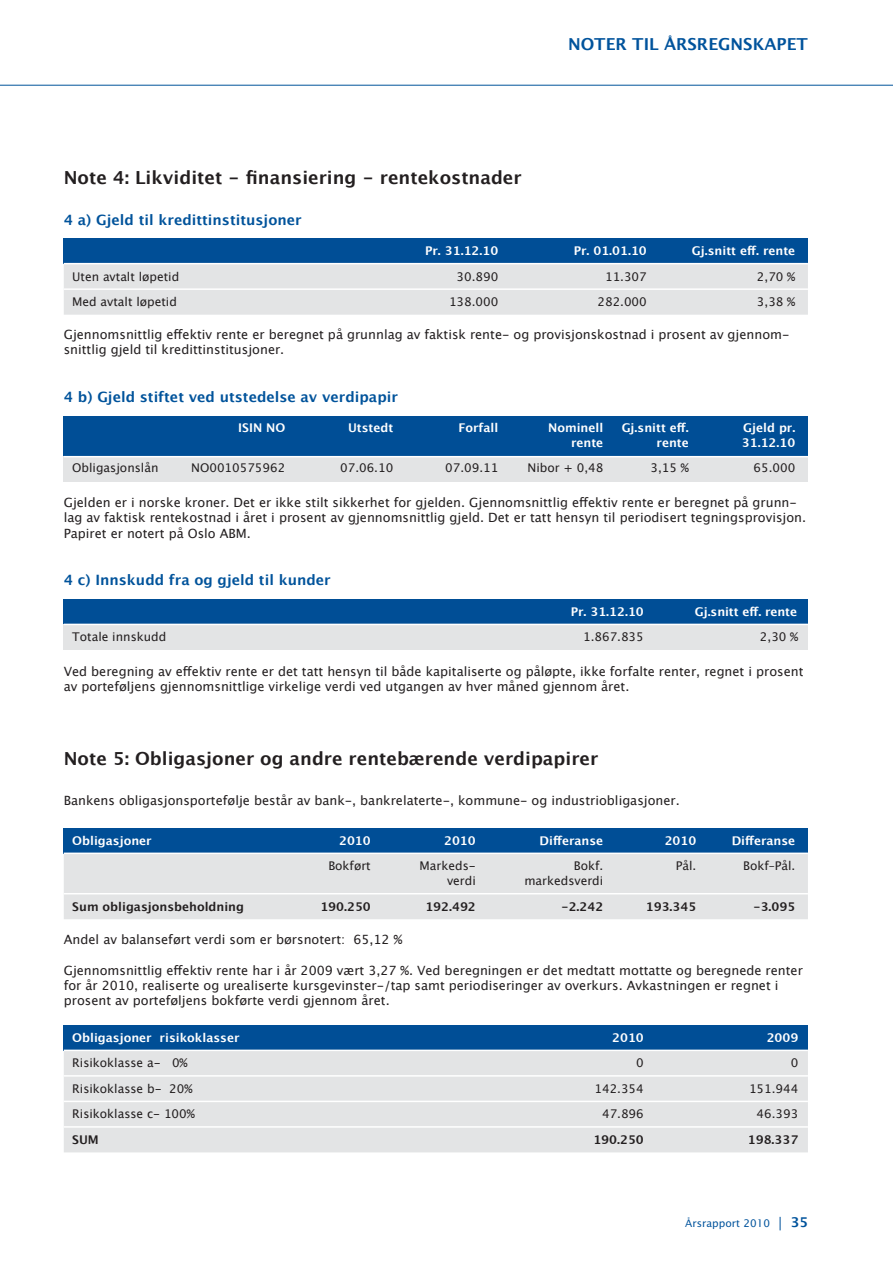
<style>
.page{position:relative;width:893px;height:1263px;background:#fff}
.page>*{position:absolute;margin:0;border:0;box-sizing:border-box;transform-origin:0 0}
.t1{font:700 18px "Lucida Grande";color:#231f20}
.t2{font:600 16.5px "Lucida Sans";color:#00539c}
.t3{font:700 14.25px "Lucida Grande";color:#00539b}
.t4{font:12.75px/15.3px "Lucida Grande";color:#231f20}
.t5{font:12px "Lucida Grande";color:#231f20}
.t6{font:700 12px "Lucida Grande";color:#fff}
.t7{font:700 12px "Lucida Grande";color:#231f20}
.t8{font:10.5px "Lucida Sans";color:#00539c}
.s1{font-size:13.5px}
.s2{font-weight:600;font-size:13.5px}
</style>
<div class="page">
<hr style="left:0;top:85px;width:893px;height:1px;background:#00539b">
<div style="left:64px;top:238px;width:744px;height:26px;background:#004e96"></div>
<div style="left:64px;top:264px;width:744px;height:51px;background:#e3e4e5"></div>
<hr style="left:64px;top:263px;width:744px;height:1px;background:#fff">
<hr style="left:64px;top:288px;width:744px;height:2px;background:#fff">
<div style="left:64px;top:828px;width:744px;height:25px;background:#004e96"></div>
<div style="left:64px;top:854px;width:744px;height:65px;background:#e3e4e5"></div>
<hr style="left:64px;top:852px;width:744px;height:2px;background:#fff">
<hr style="left:64px;top:893px;width:744px;height:1px;background:#fff">
<div style="left:64px;top:416px;width:744px;height:41px;background:#004e96"></div>
<div style="left:64px;top:457px;width:744px;height:25px;background:#e3e4e5"></div>
<hr style="left:64px;top:456px;width:744px;height:1px;background:#fff">
<div style="left:64px;top:599px;width:744px;height:25px;background:#004e96"></div>
<div style="left:64px;top:624px;width:744px;height:26px;background:#e3e4e5"></div>
<hr style="left:64px;top:624px;width:744px;height:1px;background:#fff">
<div style="left:64px;top:1025px;width:744px;height:25px;background:#004e96"></div>
<div style="left:64px;top:1051px;width:744px;height:101px;background:#e3e4e5"></div>
<hr style="left:64px;top:1049px;width:744px;height:2px;background:#fff">
<hr style="left:64px;top:1075px;width:744px;height:1px;background:#fff">
<hr style="left:64px;top:1101px;width:744px;height:1px;background:#fff">
<hr style="left:64px;top:1126px;width:744px;height:2px;background:#fff">
<h1 class="t1" style="left:64px;top:163px;width:459px">Note 4: Likviditet - finansiering - rentekostnader</h1>
<p class="t3" style="left:64px;top:209px;width:239px">4 a) Gjeld til kredittinstitusjoner</p>
<p class="t2" style="left:568px;top:35px;width:13px">NOT</p>
<p class="t2" style="left:606px;top:35px;width:204px">ER TIL ÅRSREGNSKAPET</p>
<p class="t6" style="left:425px;top:241px;width:75px">Pr. 31.12.10</p>
<p class="t6" style="left:574px;top:241px;width:75px">Pr. 01.01.10</p>
<p class="t6" style="left:692px;top:241px;width:105px">Gj.snitt eff. rente</p>
<p class="t5" style="left:72px;top:270px;width:109px">Uten avtalt løpetid</p>
<p class="t5" style="left:457px;top:270px;width:43px">30.890</p>
<p class="t5" style="left:605px;top:270px;width:43px">11.307</p>
<p class="t5" style="left:757px;top:270px;width:40px">2,70 %</p>
<p class="t5" style="left:72px;top:295px;width:106px">Med avtalt løpetid</p>
<p class="t5" style="left:449px;top:295px;width:51px">138.000</p>
<p class="t5" style="left:597px;top:295px;width:51px">282.000</p>
<p class="t5" style="left:757px;top:295px;width:40px">3,38 %</p>
<p class="t4" style="left:64px;top:327px;width:727px">Gjennomsnittlig effektiv rente er beregnet på grunnlag av faktisk rente- og provisjonskostnad i prosent av gjennom&shy;snittlig gjeld til kredittinstitusjoner.</p>
<p class="t3" style="left:64px;top:385px;width:336px">4 b) Gjeld stiftet ved utstedelse av verdipapir</p>
<p class="t6" style="left:238px;top:418px;width:49px">ISIN NO</p>
<p class="t6" style="left:348px;top:418px;width:47px">Utstedt</p>
<p class="t6" style="left:458px;top:418px;width:41px">Forfall</p>
<p class="t6" style="left:548px;top:418px;width:57px">Nominell</p>
<p class="t6" style="left:622px;top:418px;width:69px">Gj.snitt eff.</p>
<p class="t6" style="left:743px;top:418px;width:54px">Gjeld pr.</p>
<p class="t6" style="left:571px;top:433px;width:34px">rente</p>
<p class="t6" style="left:657px;top:433px;width:34px">rente</p>
<p class="t6" style="left:742px;top:433px;width:55px">31.12.10</p>
<p class="t5" style="left:72px;top:461px;width:88px">Obligasjonslån</p>
<p class="t5" style="left:191px;top:461px;width:96px">NO0010575962</p>
<p class="t5" style="left:340px;top:461px;width:55px">07.06.10</p>
<p class="t5" style="left:445px;top:461px;width:55px">07.09.11</p>
<p class="t5" style="left:527px;top:461px;width:77px">Nibor + 0,48</p>
<p class="t5" style="left:650px;top:461px;width:40px">3,15 %</p>
<p class="t5" style="left:754px;top:461px;width:43px">65.000</p>
<p class="t4" style="left:64px;top:495px;width:744px">Gjelden er i norske kroner. Det er ikke stilt sikkerhet for gjelden. Gjennomsnittlig effektiv rente er beregnet på grunn&shy;lag av faktisk rentekostnad i året i prosent av gjennomsnittlig gjeld. Det er tatt hensyn til periodisert tegningsprovisjon.<br>Papiret er notert på Oslo ABM.</p>
<p class="t3" style="left:64px;top:569px;width:268px">4 c) Innskudd fra og gjeld til kunder</p>
<p class="t6" style="left:571px;top:602px;width:75px">Pr. 31.12.10</p>
<p class="t6" style="left:695px;top:602px;width:104px">Gj.snitt eff. rente</p>
<p class="t5" style="left:72px;top:630px;width:96px">Totale innskudd</p>
<p class="t5" style="left:583px;top:630px;width:62px">1.867.835</p>
<p class="t5" style="left:760px;top:630px;width:40px">2,30 %</p>
<p class="t4" style="left:64px;top:663px;width:741px">Ved beregning av effektiv rente er det tatt hensyn til både kapitaliserte og påløpte, ikke forfalte renter, regnet i prosent av porteføljens gjennomsnittlige virkelige verdi ved utgangen av hver måned gjennom året.</p>
<h1 class="t1" style="left:64px;top:744px;width:536px">Note 5: Obligasjoner og andre rentebærende verdipapirer</h1>
<p class="t4" style="left:64px;top:793px;width:617px">Bankens obligasjonsportefølje består av bank-, bankrelaterte-, kommune- og industriobligasjoner.</p>
<p class="t6" style="left:72px;top:831px;width:81px">Obligasjoner</p>
<p class="t6" style="left:339px;top:831px;width:33px">2010</p>
<p class="t6" style="left:444px;top:831px;width:33px">2010</p>
<p class="t6" style="left:540px;top:831px;width:65px">Differanse</p>
<p class="t6" style="left:665px;top:831px;width:33px">2010</p>
<p class="t6" style="left:732px;top:831px;width:65px">Differanse</p>
<p class="t5" style="left:328px;top:859px;width:44px">Bokført</p>
<p class="t5" style="left:420px;top:859px;width:58px">Markeds-</p>
<p class="t5" style="left:574px;top:859px;width:31px">Bokf.</p>
<p class="t5" style="left:676px;top:859px;width:22px">Pål.</p>
<p class="t5" style="left:743px;top:859px;width:54px">Bokf–Pål.</p>
<p class="t5" style="left:447px;top:874px;width:30px">verdi</p>
<p class="t5" style="left:524px;top:874px;width:80px">markedsverdi</p>
<p class="t7" style="left:72px;top:897px;width:173px">Sum obligasjonsbeholdning</p>
<p class="t7" style="left:320px;top:897px;width:52px">190.250</p>
<p class="t7" style="left:425px;top:897px;width:52px">192.492</p>
<p class="t7" style="left:561px;top:897px;width:44px">-2.242</p>
<p class="t7" style="left:646px;top:897px;width:52px">193.345</p>
<p class="t7" style="left:753px;top:897px;width:44px">-3.095</p>
<p class="t4" style="left:64px;top:932px;width:340px">Andel av balanseført verdi som er børsnotert: 65,12 %</p>
<p class="t4" style="left:64px;top:963px;width:741px">Gjennomsnittlig effektiv rente har i år 2009 vært 3,27 %. Ved beregningen er det medtatt mottatte og beregnede renter for år 2010, realiserte og urealiserte kursgevinster-/tap samt periodiseringer av overkurs. Avkastningen er regnet i prosent av porteføljens bokførte verdi gjennom året.</p>
<p class="t6" style="left:72px;top:1028px;width:169px">Obligasjoner risikoklasser</p>
<p class="t6" style="left:612px;top:1028px;width:33px">2010</p>
<p class="t6" style="left:767px;top:1028px;width:33px">2009</p>
<p class="t5" style="left:72px;top:1056px;width:117px">Risikoklasse a- 0%</p>
<p class="t5" style="left:636px;top:1056px;width:9px">0</p>
<p class="t5" style="left:791px;top:1056px;width:9px">0</p>
<p class="t5" style="left:72px;top:1082px;width:122px">Risikoklasse b- 20%</p>
<p class="t5" style="left:594px;top:1082px;width:51px">142.354</p>
<p class="t5" style="left:749px;top:1082px;width:51px">151.944</p>
<p class="t5" style="left:72px;top:1107px;width:124px">Risikoklasse c- 100%</p>
<p class="t5" style="left:602px;top:1107px;width:43px">47.896</p>
<p class="t5" style="left:757px;top:1107px;width:43px">46.393</p>
<p class="t7" style="left:72px;top:1130px;width:28px">SUM</p>
<p class="t7" style="left:593px;top:1130px;width:52px">190.250</p>
<p class="t7" style="left:748px;top:1130px;width:52px">198.337</p>
<p class="t8" style="left:685px;top:1217px;width:124px">Årsrapport 2010 <span class="s1">|</span> <span class="s2">35</span></p>
</div>
